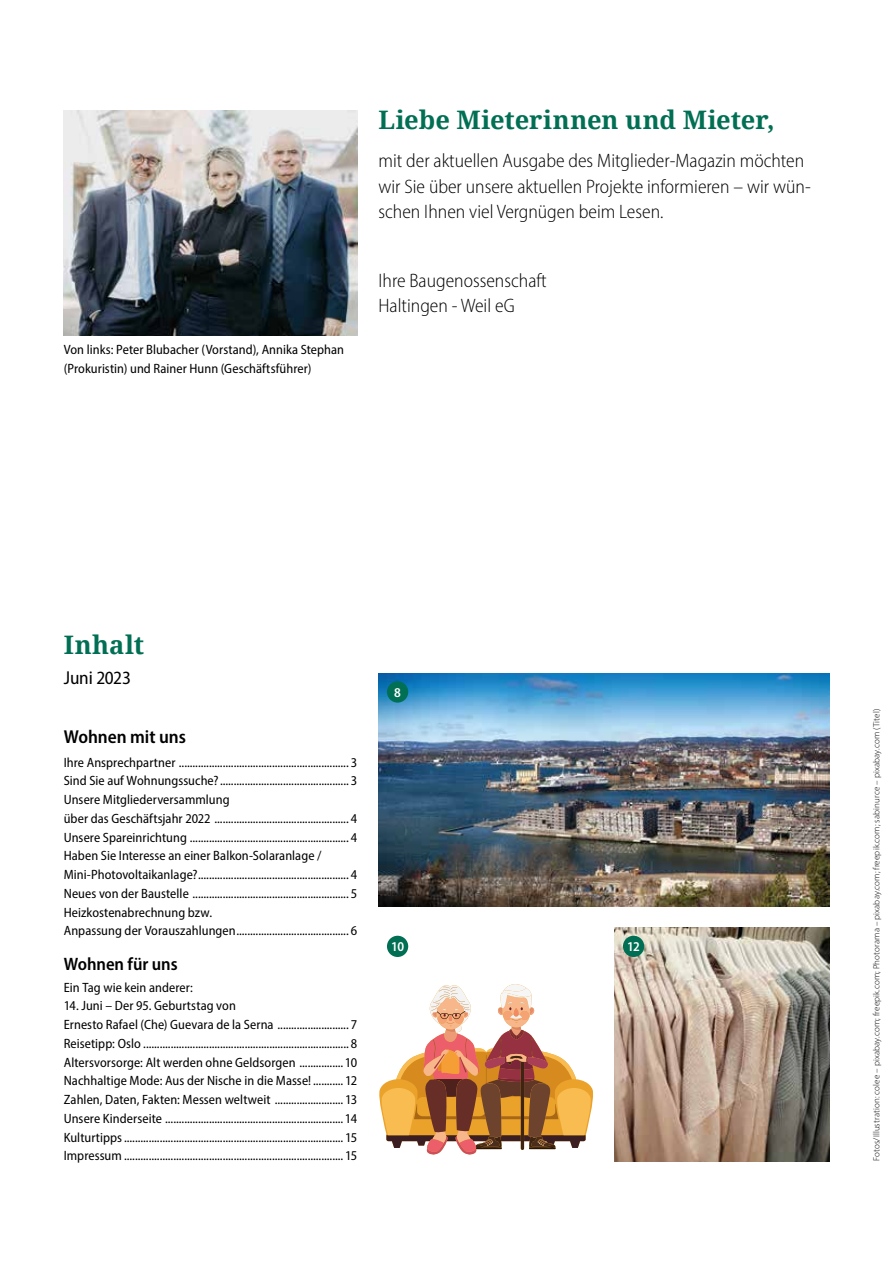
<style>
.page{position:relative;width:893px;height:1263px;background:#fff}
.page>*{position:absolute;margin:0;border:0;box-sizing:border-box;transform-origin:0 0}
.t1{font:700 25.5px "Droid Serif";color:#006f53}
.t2{font:300 semi-condensed 19.5px/25.5px "Myriad Pro";color:#000}
.t3{font:600 semi-condensed 18.75px "Myriad Pro";letter-spacing:-.005em;color:#000}
.t4{font:semi-condensed 18.75px "Myriad Pro";letter-spacing:-.01em;color:#000}
.t5{font:600 semi-condensed 18px "Myriad Pro";letter-spacing:-.005em;color:#000}
.t6{font:semi-condensed 13.5px/18.8px "Myriad Pro";letter-spacing:.005em;color:#000}
.t7{font:600 semi-condensed 13.5px "Myriad Pro";color:#fff}
.t8{font:300 9px "Myriad Pro";letter-spacing:.015em;color:#000}
</style>
<div class="page">
<img style="left:378px;top:673px;width:451px;height:234px">
<img style="left:614px;top:927px;width:215px;height:234px">
<div style="left:623px;top:936px;width:21px;height:21px;background:#006f53;border-radius:50%"></div>
<div style="left:387px;top:936px;width:21px;height:21px;background:#006f53;border-radius:50%"></div>
<div style="left:387px;top:681px;width:21px;height:22px;background:#006f53;border-radius:50%"></div>
<svg style="left:379px;top:984px;width:214px;height:171px"></svg>
<img style="left:64px;top:110px;width:293px;height:225px">
<p class="t6" style="left:64px;top:340px;width:282px">Von links: Peter Blubacher (Vorstand), Annika Stephan (Prokuristin) und Rainer Hunn (Geschäftsführer)</p>
<h1 class="t1" style="left:378px;top:102px;width:398px">Liebe Mieterinnen und Mieter,</h1>
<h2 class="t2" style="left:378px;top:148px;width:434px">mit der aktuellen Ausgabe des Mitglieder-Magazin möchten wir Sie über unsere aktuellen Projekte informieren – wir wün&shy;schen Ihnen viel Vergnügen beim Lesen.</h2>
<h2 class="t2" style="left:378px;top:267px;width:170px">Ihre Baugenossenschaft<br>Haltingen - Weil eG</h2>
<h1 class="t1" style="left:64px;top:627px;width:82px">Inhalt</h1>
<h3 class="t4" style="left:64px;top:666px;width:69px">Juni 2023</h3>
<h3 class="t3" style="left:64px;top:725px;width:124px">Wohnen mit uns</h3>
<p class="t6" style="left:64px;top:752px;width:295px">Ihre Ansprechpartner .............................................................. 3<br>Sind Sie auf Wohnungssuche?............................................... 3<br>Unsere Mitgliederversammlung<br>über das Geschäftsjahr 2022 ................................................. 4<br>Unsere Spareinrichtung .......................................................... 4<br>Haben Sie Interesse an einer Balkon-Solaranlage / Mini-Photovoltaikanlage?....................................................... 4<br>Neues von der Baustelle ......................................................... 5<br>Heizkostenabrechnung bzw.<br>Anpassung der Vorauszahlungen......................................... 6</p>
<h3 class="t5" style="left:64px;top:952px;width:115px">Wohnen für uns</h3>
<p class="t6" style="left:64px;top:977px;width:131px">Ein Tag wie kein anderer:</p>
<p class="t6" style="left:64px;top:996px;width:295px">14. Juni – Der 95. Geburtstag von<br>Ernesto Rafael (Che) Guevara de la Serna .......................... 7<br>Reisetipp: Oslo ........................................................................... 8<br>Altersvorsorge: Alt werden ohne Geldsorgen ................10<br>Nachhaltige Mode: Aus der Nische in die Masse! ........... 12<br>Zahlen, Daten, Fakten: Messen weltweit ......................... 13<br>Unsere Kinderseite ................................................................. 14<br>Kulturtipps................................................................................ 15<br>Impressum ................................................................................ 15</p>
<p class="t7" style="left:394px;top:684px;width:8px">8</p>
<p class="t7" style="left:391px;top:938px;width:15px">10</p>
<p class="t7" style="left:627px;top:938px;width:14px">12</p>
<p class="t8" style="left:871px;top:1161px;width:454px;rotate:-90deg">Fotos/Illustration: colee – pixabay.com; freepik.com; Photorama – pixabay.com; freepik.com; sabinurce – pixabay.com (Titel)</p>
</div>
